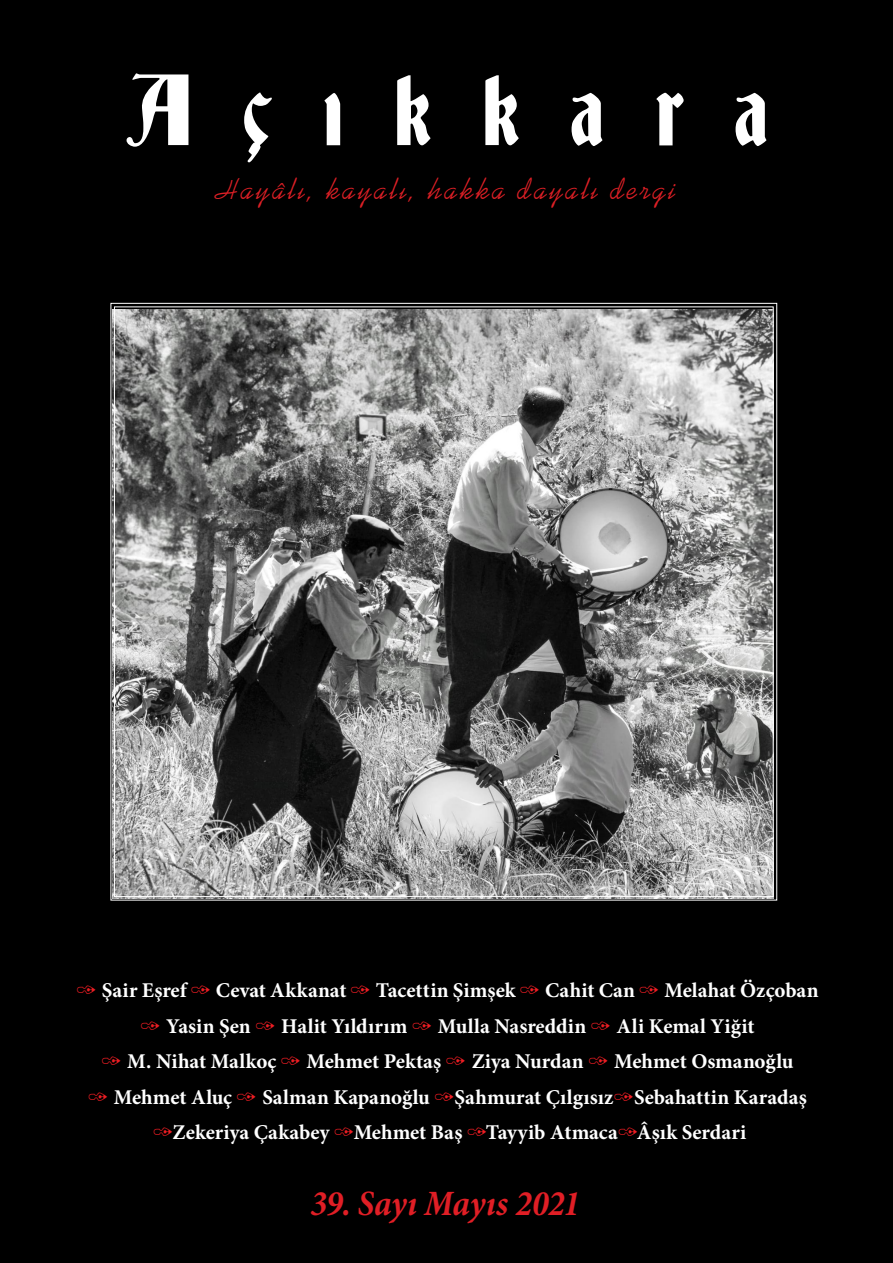
<style>
.page{position:relative;width:893px;height:1263px;background:#000}
.page>*{position:absolute;margin:0;border:0;box-sizing:border-box;transform-origin:0 0}
.Yazi{font:90px "Deutsch Gothic";letter-spacing:.57em;color:#fff}
.Yazi-2{font:italic 700 condensed 36px "Minion Pro";letter-spacing:-.015em;color:#e01e25}
.Yazi-3{font:30px "Kaufmann BT";letter-spacing:.095em;color:#dc1f25}
.Yazi-4{font:700 21px "Minion Pro";color:#fff}
</style>
<div class="page">
<svg style="left:110px;top:303px;width:667px;height:598px;background:#838383"></svg>
<p class="Yazi" style="left:125px;top:68px;width:644px">Açıkkara</p>
<p class="Yazi-3" style="left:216px;top:172px;width:462px">Hayâlı, kayalı, hakka dayalı dergi</p>
<p class="Yazi-4" style="left:102px;top:976px;width:86px">Şair Eşref</p>
<p class="Yazi-4" style="left:216px;top:976px;width:132px">Cevat Akkanat</p>
<p class="Yazi-4" style="left:376px;top:976px;width:141px">Tacettin Şimşek</p>
<p class="Yazi-4" style="left:545px;top:976px;width:92px">Cahit Can</p>
<p class="Yazi-4" style="left:664px;top:976px;width:156px">Melahat Özçoban</p>
<p class="Yazi-4" style="left:166px;top:1011px;width:86px">Yasin Şen</p>
<p class="Yazi-4" style="left:281px;top:1011px;width:128px">Halit Yıldırım</p>
<p class="Yazi-4" style="left:438px;top:1011px;width:150px">Mulla Nasreddin</p>
<p class="Yazi-4" style="left:617px;top:1011px;width:139px">Ali Kemal Yiğit</p>
<p class="Yazi-4" style="left:127px;top:1047px;width:151px">M. Nihat Malkoç</p>
<p class="Yazi-4" style="left:307px;top:1047px;width:136px">Mehmet Pektaş</p>
<p class="Yazi-4" style="left:472px;top:1047px;width:114px">Ziya Nurdan</p>
<p class="Yazi-4" style="left:614px;top:1047px;width:181px">Mehmet Osmanoğlu</p>
<p class="Yazi-4" style="left:114px;top:1082px;width:120px">Mehmet Aluç</p>
<p class="Yazi-4" style="left:262px;top:1082px;width:546px">Salman Kapanoğlu Şahmurat Çılgısız Sebahattin Karadaş</p>
<p class="Yazi-4" style="left:173px;top:1118px;width:575px">Zekeriya Çakabey Mehmet Baş Tayyib Atmaca Âşık Serdari</p>
<p class="Yazi-2" style="left:310px;top:1178px;width:271px">39. Sayı Mayıs 2021</p>
</div>
